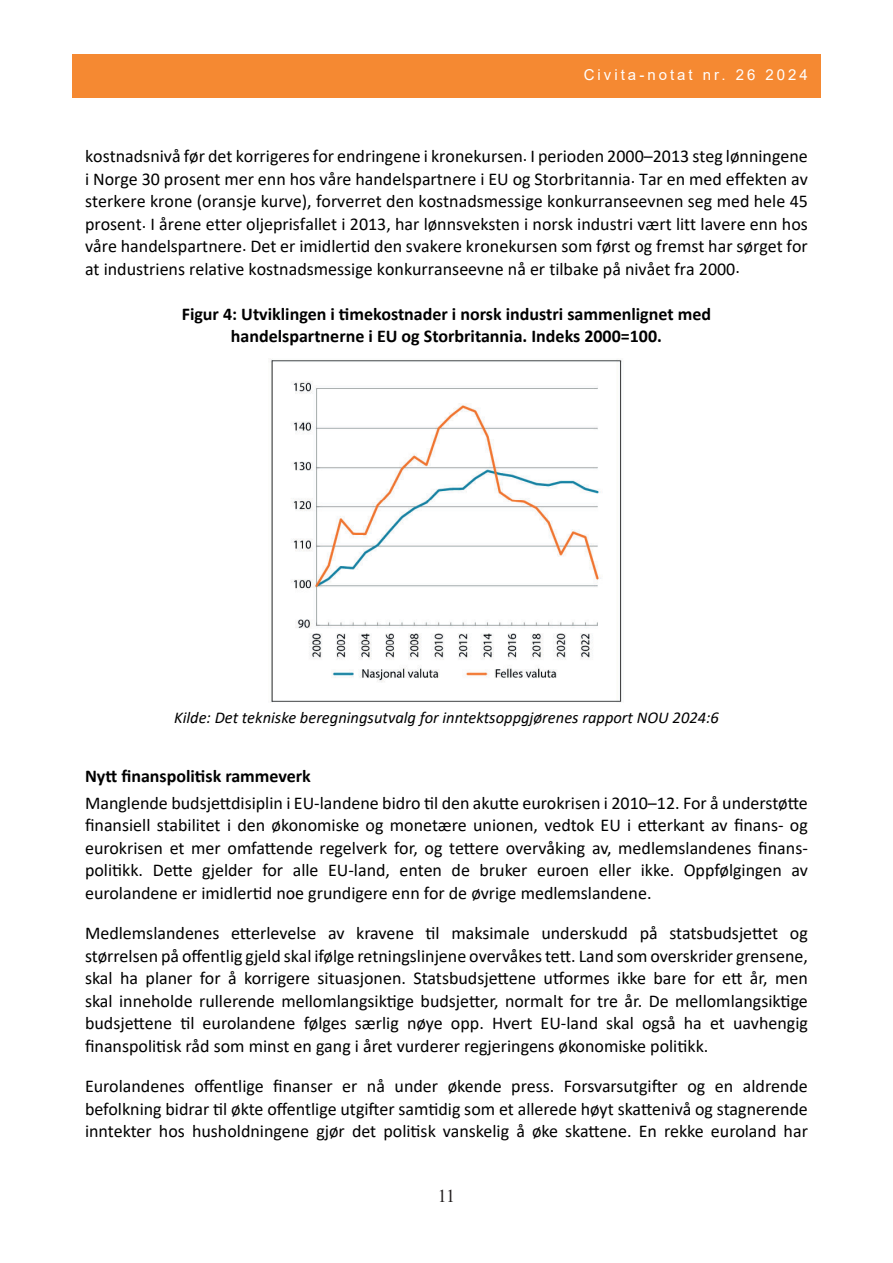
<style>
.page{position:relative;width:893px;height:1263px;background:#fff}
.page>*{position:absolute;margin:0;border:0;box-sizing:border-box;transform-origin:0 0}
.t1{font:18px/22.5px "Calibri";color:#000001;text-align:justify}
.t2{font:700 18px/22.5px "Calibri";color:#000001;text-align:center}
.t3{font:18px "Times New Roman";color:#231f20}
.t4{font:italic 16.5px "Calibri";color:#000001}
.t5{font:15px "Arial";letter-spacing:.2em;color:#fff}
</style>
<div class="page">
<div style="left:72px;top:54px;width:749px;height:44px;background:#f58932"></div>
<img style="left:270px;top:359px;width:352px;height:343px">
<p class="t5" style="left:584px;top:66px;width:226px">Civita-notat nr. 26 2024</p>
<p class="t1" style="left:85px;top:145px;width:724px">kostnadsnivå før det korrigeres for endringene i kronekursen. I perioden 2000–2013 steg lønningene i Norge 30 prosent mer enn hos våre handelspartnere i EU og Storbritannia. Tar en med effekten av sterkere krone (oransje kurve), forverret den kostnadsmessige konkurranseevnen seg med hele 45 prosent. I årene etter oljeprisfallet i 2013, har lønnsveksten i norsk industri vært litt lavere enn hos våre handelspartnere. Det er imidlertid den svakere kronekursen som først og fremst har sørget for at industriens relative kostnadsmessige konkurranseevne nå er tilbake på nivået fra 2000.</p>
<p class="t2" style="left:182px;top:302px;width:531px">Figur 4: Utviklingen i timekostnader i norsk industri sammenlignet med handelspartnerne i EU og Storbritannia. Indeks 2000=100.</p>
<p class="t4" style="left:174px;top:706px;width:546px">Kilde: Det tekniske beregningsutvalg for inntektsoppgjørenes rapport NOU 2024:6</p>
<p class="t2" style="left:85px;top:764px;width:227px">Nytt finanspolitisk rammeverk</p>
<p class="t1" style="left:85px;top:791px;width:724px">Manglende budsjettdisiplin i EU-landene bidro til den akutte eurokrisen i 2010–12. For å understøtte finansiell stabilitet i den økonomiske og monetære unionen, vedtok EU i etterkant av finans- og eurokrisen et mer omfattende regelverk for, og tettere overvåking av, medlemslandenes finans&shy;politikk. Dette gjelder for alle EU-land, enten de bruker euroen eller ikke. Oppfølgingen av eurolandene er imidlertid noe grundigere enn for de øvrige medlemslandene.</p>
<p class="t1" style="left:85px;top:921px;width:724px">Medlemslandenes etterlevelse av kravene til maksimale underskudd på statsbudsjettet og størrelsen på offentlig gjeld skal ifølge retningslinjene overvåkes tett. Land som overskrider grensene, skal ha planer for å korrigere situasjonen. Statsbudsjettene utformes ikke bare for ett år, men skal inneholde rullerende mellomlangsiktige budsjetter, normalt for tre år. De mellomlangsiktige budsjettene til eurolandene følges særlig nøye opp. Hvert EU-land skal også ha et uavhengig finanspolitisk råd som minst en gang i året vurderer regjeringens økonomiske politikk.</p>
<p class="t1" style="left:85px;top:1074px;width:724px">Eurolandenes offentlige finanser er nå under økende press. Forsvarsutgifter og en aldrende befolkning bidrar til økte offentlige utgifter samtidig som et allerede høyt skattenivå og stagnerende inntekter hos husholdningene gjør det politisk vanskelig å øke skattene. En rekke euroland har</p>
<p class="t3" style="left:438px;top:1185px;width:19px">11</p>
</div>
